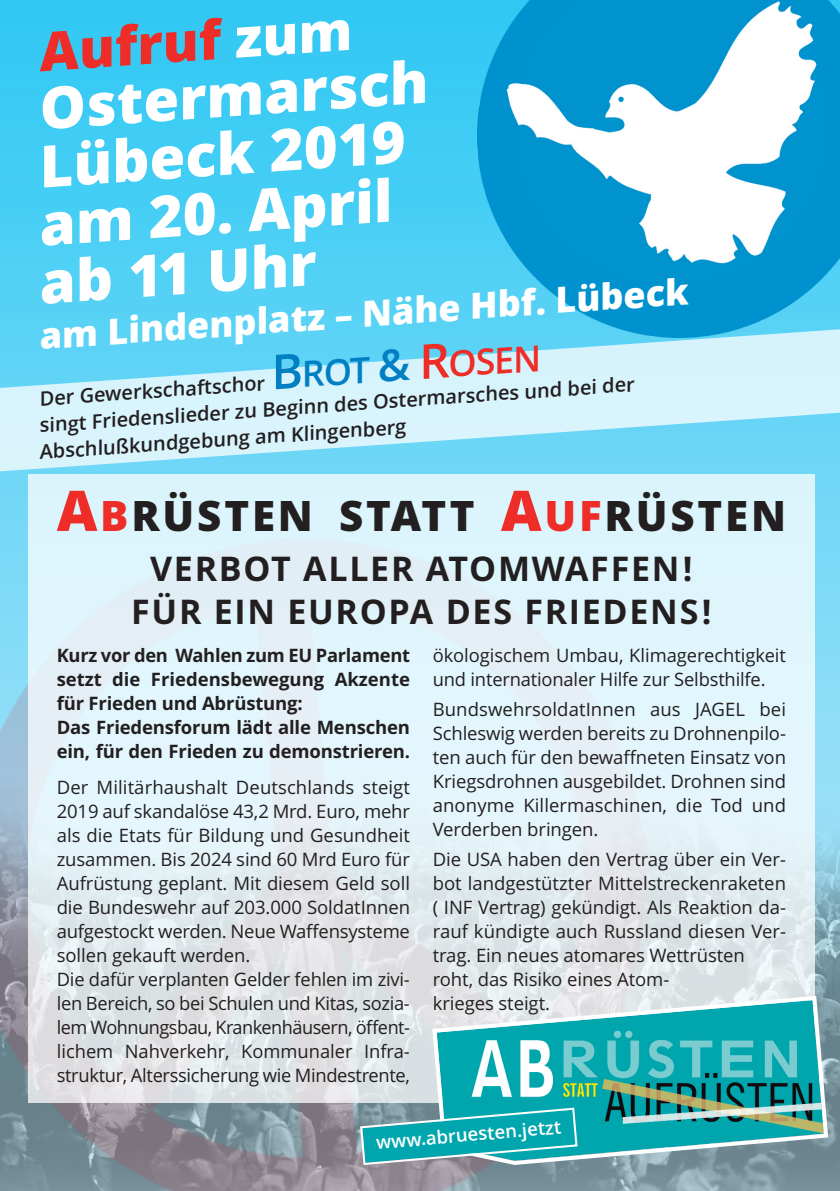
<style>
.page{position:relative;width:840px;height:1191px;background:#fff}
.page>*{position:absolute;margin:0;border:0;box-sizing:border-box;transform-origin:0 0}
.t1{font:800 58px/58px "Open Sans";color:#fff}
.t2{font:800 54px "Open Sans";color:#ee2d28}
.t3{font:800 42px "Open Sans";letter-spacing:.065em;color:#231f20}
.t4{font:800 36px "Open Sans";color:#fff}
.t5{font:600 36px "Open Sans";color:#ee2d28}
.t6{font:700 34px/42.8px "Open Sans";letter-spacing:.05em;color:#231f20;text-align:center}
.t7{font:600 20px/26.6px "Open Sans";color:#231f20}
.t8{font:600 18.6px "Open Sans";color:#fff}
.t9{font:18.4px/24px "Open Sans";letter-spacing:-.005em;color:#231f20}
.t10{font:700 18.4px/24px "Open Sans";letter-spacing:-.01em;color:#231f20}
.s1{color:#fff}
.s2{font-size:48px;color:#0080c3}
.s3{color:#0080c3}
.s4{font-size:44px;color:#0080c3}
.s5{font-size:48px}
.s6{font-size:56px;color:#ee2d28}
.s7{color:#ee2d28}
</style>
<div class="page">
<svg style="left:0;top:0;width:839px;height:495px;background:#43cdf4"></svg>
<img style="left:0;top:495px;width:839px;height:696px">
<img style="left:477px;top:0;width:362px;height:328px">
<img style="left:0;top:527px;width:674px;height:664px">
<div style="left:28px;top:473px;width:786px;height:629px;background:#fff;opacity:.75"></div>
<svg style="left:432px;top:995px;width:395px;height:170px;background:#53b4b6"></svg>
<svg style="left:359px;top:1106px;width:219px;height:60px;background:#36abb1"></svg>
<svg style="left:0;top:328px;width:839px;height:144px;background:#a6e6f9"></svg>
<h2 class="t2" style="left:36px;top:21px;width:313px;rotate:-4deg">AUFRUF <span class="s1">ZUM</span></h2>
<h1 class="t1" style="left:24px;top:82px;width:403px;rotate:-4deg">OSTERMARSCH<br>LÜBECK 2019<br>AM 20. APRIL<br>AB 11 UHR</h1>
<h3 class="t4" style="left:37px;top:316px;width:651px;rotate:-4deg">AM LINDENPLATZ – NÄHE HBF. LÜBECK</h3>
<h3 class="t5" style="left:269px;top:356px;width:272px;rotate:-4deg"><span class="s2">B</span><span class="s3">rot</span> <span class="s4">&amp;</span> <span class="s5">r</span>osen</h3>
<p class="t7" style="left:38px;top:385px;width:231px;rotate:-4deg">DerGewerkschaftschor</p>
<p class="t7" style="left:36px;top:412px;width:603px;rotate:-4deg">singtFriedensliederzu Beginn des ostermarsches und bei der<br>Abschlußkundgebung am Klingenberg</p>
<h3 class="t3" style="left:57px;top:492px;width:730px"><span class="s6">A</span><span class="s7">B</span>RÜSTEN STATT <span class="s6">A</span><span class="s7">UF</span>RÜSTEN</h3>
<h3 class="t6" style="left:131px;top:548px;width:581px">VERBOT ALLER ATOMWAFFEN!<br>FÜR EIN EUROPA DES FRIEDENS!</h3>
<p class="t10" style="left:57px;top:643px;width:354px">Kurz vor den Wahlen zum EU Parlament setzt die Friedensbewegung Akzente für Frieden und Abrüstung:<br>Das Friedensforum lädt alle Menschen ein, für den Frieden zu demonstrieren.</p>
<p class="t9" style="left:57px;top:775px;width:354px">Der Militärhaushalt Deutschlands steigt 2019 auf skandalöse 43,2 Mrd. Euro, mehr als die Etats für Bildung und Gesundheit zusammen. Bis 2024 sind 60 Mrd Euro für Aufrüstung geplant. Mit diesem Geld soll die Bundeswehr auf 203.000 SoldatInnen aufgestockt werden. Neue Waffensysteme sollen gekauft werden.<br>Die dafür verplanten Gelder fehlen im zivi&shy;len Bereich, so bei Schulen und Kitas, sozia&shy;lem Wohnungsbau, Krankenhäusern, öffent&shy;lichem Nahverkehr, Kommunaler Infra&shy;struktur, Alterssicherung wie Mindestrente,</p>
<p class="t9" style="left:432px;top:643px;width:354px">ökologischem Umbau, Klimagerechtigkeit und internationaler Hilfe zur Selbsthilfe.</p>
<p class="t9" style="left:432px;top:697px;width:354px;text-align:justify">BundswehrsoldatInnen aus JAGEL bei Schleswig werden bereits zu Drohnenpilo&shy;ten auch für den bewaffneten Einsatz von Kriegsdrohnen ausgebildet. Drohnen sind anonyme Killermaschinen, die Tod und Verderben bringen.</p>
<p class="t9" style="left:432px;top:847px;width:354px">Die USA haben den Vertrag über ein Ver&shy;bot landgestützter Mittelstreckenraketen ( INF Vertrag) gekündigt. Als Reaktion da&shy;rauf kündigte auch Russland diesen Ver&shy;trag. Ein neues atomares Wettrüsten roht, das Risiko eines Atom-<br>krieges steigt.</p>
<p class="t8" style="left:375px;top:1132px;width:190px;rotate:-5deg">www.abruesten.jetzt</p>
</div>
